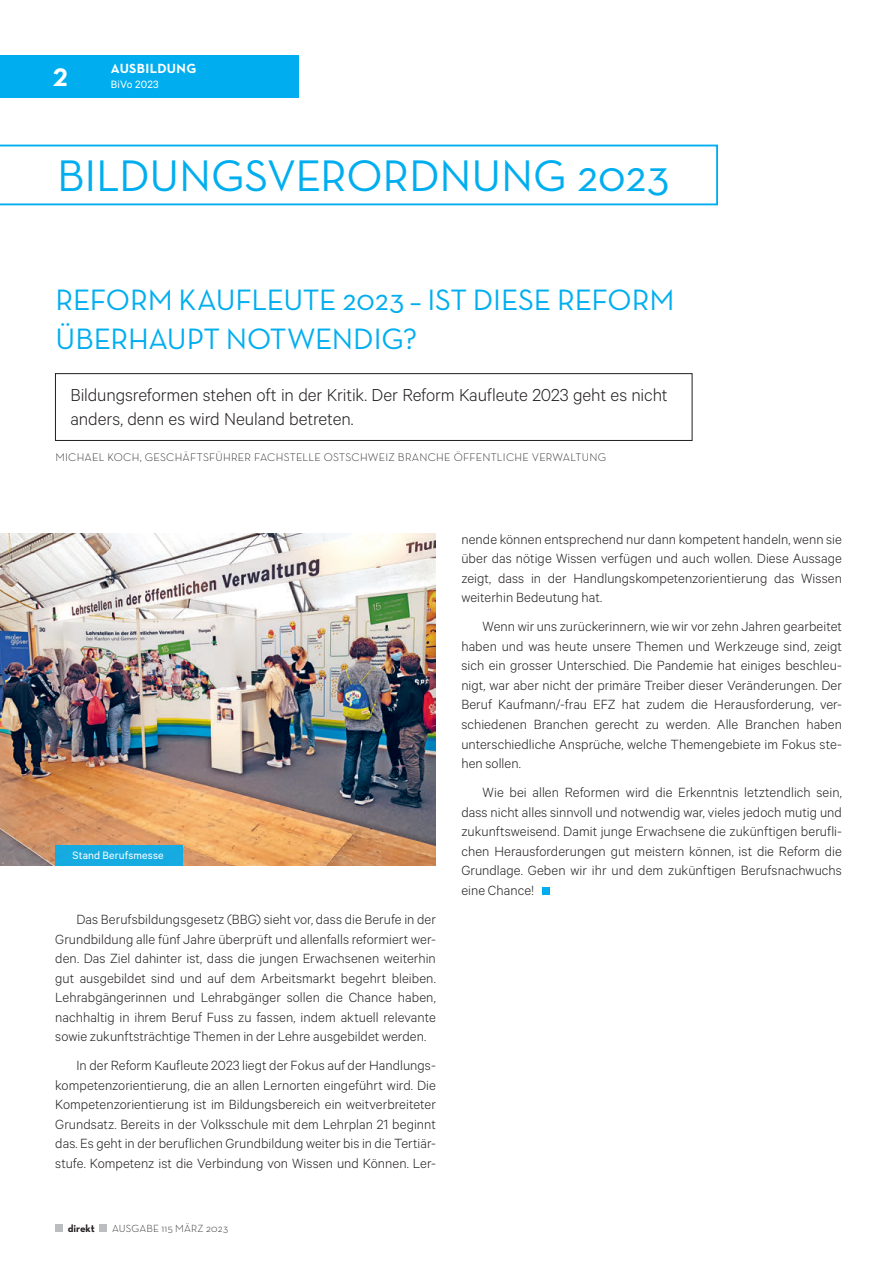
<style>
.page{position:relative;width:893px;height:1263px;background:#fff}
.page>*{position:absolute;margin:0;border:0;box-sizing:border-box;transform-origin:0 0}
.t1{font:45px "Neutra Text";letter-spacing:-.005em;color:#00aeef}
.t2{font:30px/39px "Neutra Text";letter-spacing:-.005em;color:#00aeef}
.t3{font:25.8px "Neutra Text Bold Alt";color:#fff}
.t4{font:300 19.5px/24px "Calibre";letter-spacing:-.005em;color:#231f20}
.t5{font:300 15px/19.5px "Calibre";letter-spacing:.005em;color:#231f20;text-align:justify}
.t6{font:700 13.5px "Neutra Text";letter-spacing:.025em;color:#fff}
.t7{font:12px "Calibre";letter-spacing:.01em;color:#fff}
.t8{font:300 11.25px "Neutra Text";letter-spacing:.015em;color:#231f20}
.t9{font:300 10.5px "Neutra Text";letter-spacing:.015em;color:#231f20}
.t10{font:700 10.5px "Neutra Text";color:#231f20}
</style>
<div class="page">
<div style="left:55px;top:1224px;width:8px;height:8px;background:#bcbdc0"></div>
<div style="left:100px;top:1224px;width:7px;height:8px;background:#bcbdc0"></div>
<div style="left:0;top:55px;width:299px;height:43px;background:#00aeef"></div>
<div style="left:55px;top:373px;width:637px;height:68px;border:1px solid #231f20"></div>
<svg style="left:0;top:145px;width:718px;height:60px"></svg>
<div style="left:542px;top:887px;width:7px;height:8px;background:#00aeef"></div>
<img style="left:0;top:534px;width:436px;height:331px">
<div style="left:55px;top:845px;width:128px;height:20px;background:#16abe1"></div>
<h3 class="t3" style="left:53px;top:61px;width:16px">2</h3>
<p class="t6" style="left:111px;top:60px;width:87px">AUSBILDUNG</p>
<p class="t7" style="left:111px;top:77px;width:49px">BiVo 2023</p>
<h1 class="t1" style="left:57px;top:148px;width:614px">BILDUNGSVERORDNUNG 2023</h1>
<h2 class="t2" style="left:55px;top:279px;width:620px">REFORM KAUFLEUTE 2023 – IST DIESE REFORM<br>ÜBERHAUPT NOTWENDIG?</h2>
<h3 class="t4" style="left:71px;top:382px;width:599px">Bildungsreformen stehen oft in der Kritik. Der Reform Kaufleute 2023 geht es nicht anders, denn es wird Neuland betreten.</h3>
<p class="t8" style="left:55px;top:450px;width:552px">MICHAEL KOCH, GESCHÄFTSFÜHRER FACHSTELLE OSTSCHWEIZ BRANCHE ÖFFENTLICHE VERWALTUNG</p>
<p class="t7" style="left:72px;top:848px;width:93px">Stand Berufsmesse</p>
<p class="t5" style="left:55px;top:909px;width:382px;text-indent:21px">Das Berufsbildungsgesetz (BBG) sieht vor, dass die Berufe in der Grundbildung alle fünf Jahre überprüft und allenfalls reformiert wer&shy;den. Das Ziel dahinter ist, dass die jungen Erwachsenen weiterhin gut ausgebildet sind und auf dem Arbeitsmarkt begehrt bleiben.<br>Lehrabgängerinnen und Lehrabgänger sollen die Chance haben, nachhaltig in ihrem Beruf Fuss zu fassen, indem aktuell relevante sowie zukunftsträchtige Themen in der Lehre ausgebildet werden.</p>
<p class="t5" style="left:55px;top:1055px;width:382px;text-indent:21px">In der Reform Kaufleute 2023 liegt der Fokus auf der Handlungs&shy;kompetenzorientierung, die an allen Lernorten eingeführt wird. Die Kompetenzorientierung ist im Bildungsbereich ein weitverbreiteter Grundsatz. Bereits in der Volksschule mit dem Lehrplan 21 beginnt das. Es geht in der beruflichen Grundbildung weiter bis in die Tertiär&shy;stufe. Kompetenz ist die Verbindung von Wissen und Können. Ler-</p>
<p class="t10" style="left:68px;top:1222px;width:29px">direkt</p>
<p class="t9" style="left:112px;top:1222px;width:117px">AUSGABE 115 MÄRZ 2023</p>
<p class="t5" style="left:461px;top:529px;width:382px">nende können entsprechend nur dann kompetent handeln, wenn sie über das nötige Wissen verfügen und auch wollen. Diese Aussage zeigt, dass in der Handlungskompetenzorientierung das Wissen weiterhin Bedeutung hat.</p>
<p class="t5" style="left:461px;top:616px;width:382px;text-indent:21px">Wenn wir uns zurückerinnern, wie wir vor zehn Jahren gearbeitet haben und was heute unsere Themen und Werkzeuge sind, zeigt sich ein grosser Unterschied. Die Pandemie hat einiges beschleu&shy;nigt, war aber nicht der primäre Treiber dieser Veränderungen. Der Beruf Kaufmann/-frau EFZ hat zudem die Herausforderung, ver&shy;schiedenen Branchen gerecht zu werden. Alle Branchen haben unterschiedliche Ansprüche, welche Themengebiete im Fokus ste&shy;hen sollen.</p>
<p class="t5" style="left:461px;top:782px;width:382px;text-indent:21px">Wie bei allen Reformen wird die Erkenntnis letztendlich sein, dass nicht alles sinnvoll und notwendig war, vieles jedoch mutig und zukunftsweisend. Damit junge Erwachsene die zukünftigen berufli&shy;chen Herausforderungen gut meistern können, ist die Reform die Grundlage. Geben wir ihr und dem zukünftigen Berufsnachwuchs eine Chance!</p>
</div>
